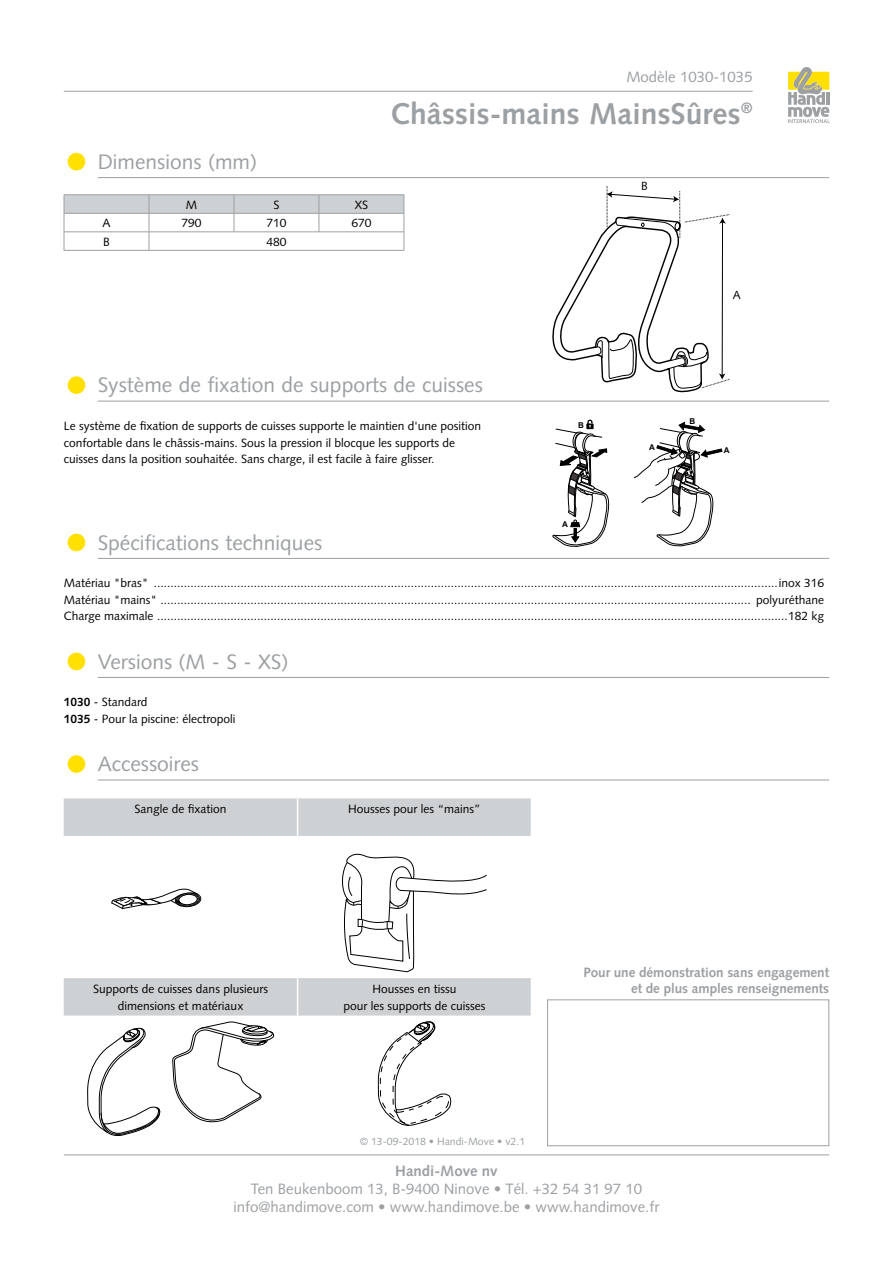
<style>
.page{position:relative;width:893px;height:1263px;background:#fff}
.page>*{position:absolute;margin:0;border:0;box-sizing:border-box;transform-origin:0 0}
.t1{font:700 30px "Syntax";color:#9ca0a3}
.t2{font:21px "Syntax";color:#9ca0a3}
.t3{font:15px/18px "Syntax";color:#9ca0a3;text-align:center}
.t4{font:700 15px "Syntax";color:#9ca0a3}
.t5{font:700 13.5px/16.2px "Syntax";letter-spacing:-.005em;color:#9ca0a3;text-align:right}
.t6{font:12px/16.5px "Syntax";color:#000}
.t7{font:11.85px "Syntax";color:#000}
.t8{font:10.5px "Syntax";color:#9ca0a3}
.t9{font:700 8.1px "Arial";color:#000}
.s1{font-size:51px;color:#ffe000}
.s2{font-weight:700}
</style>
<div class="page">
<div style="left:547px;top:999px;width:282px;height:147px;background:#fff;border:1px solid #9ca0a3"></div>
<svg style="left:788px;top:67px;width:42px;height:56px"></svg>
<hr style="left:64px;top:1154px;width:765px;height:1px;background:#9ca0a3">
<hr style="left:98px;top:177px;width:731px;height:1px;background:#9ca0a3">
<hr style="left:98px;top:401px;width:731px;height:1px;background:#9ca0a3">
<hr style="left:98px;top:558px;width:731px;height:1px;background:#9ca0a3">
<hr style="left:98px;top:677px;width:731px;height:1px;background:#9ca0a3">
<hr style="left:98px;top:780px;width:731px;height:1px;background:#9ca0a3">
<hr style="left:64px;top:194px;width:85px;height:1px;background:#9ca0a3">
<hr style="left:149px;top:194px;width:85px;height:1px;background:#9ca0a3">
<hr style="left:234px;top:194px;width:85px;height:1px;background:#9ca0a3">
<hr style="left:319px;top:194px;width:85px;height:1px;background:#9ca0a3">
<svg style="left:64px;top:195px;width:341px;height:55px"></svg>
<hr style="left:64px;top:250px;width:85px;height:1px;background:#9ca0a3">
<hr style="left:149px;top:250px;width:85px;height:1px;background:#9ca0a3">
<hr style="left:234px;top:250px;width:85px;height:1px;background:#9ca0a3">
<hr style="left:319px;top:250px;width:85px;height:1px;background:#9ca0a3">
<svg style="left:64px;top:798px;width:467px;height:217px"></svg>
<hr style="left:297px;top:798px;width:1px;height:38px;background:#fff">
<hr style="left:297px;top:978px;width:1px;height:37px;background:#fff">
<svg style="left:111px;top:888px;width:95px;height:21px"></svg>
<svg style="left:341px;top:852px;width:146px;height:120px"></svg>
<svg style="left:87px;top:1027px;width:74px;height:109px"></svg>
<svg style="left:172px;top:1021px;width:103px;height:102px"></svg>
<svg style="left:378px;top:1021px;width:74px;height:105px"></svg>
<hr style="left:64px;top:91px;width:689px;height:1px;background:#9ca0a3">
<svg style="left:552px;top:420px;width:58px;height:127px"></svg>
<svg style="left:633px;top:422px;width:89px;height:125px"></svg>
<svg style="left:552px;top:185px;width:178px;height:207px"></svg>
<h2 class="t2" style="left:64px;top:149px;width:195px"><span class="s1">•</span> Dimensions (mm)</h2>
<p class="t6" style="left:186px;top:196px;width:13px">M</p>
<p class="t6" style="left:273px;top:196px;width:7px">S</p>
<p class="t6" style="left:355px;top:196px;width:15px">XS</p>
<p class="t6" style="left:102px;top:215px;width:10px">A</p>
<p class="t6" style="left:181px;top:215px;width:22px">790</p>
<p class="t6" style="left:266px;top:215px;width:22px">710</p>
<p class="t6" style="left:351px;top:215px;width:22px">670</p>
<p class="t6" style="left:103px;top:233px;width:8px">B</p>
<p class="t6" style="left:266px;top:233px;width:22px">480</p>
<p class="t3" style="left:626px;top:68px;width:128px">Modèle 1030-1035</p>
<h1 class="t1" style="left:390px;top:96px;width:364px">Châssis-mains MainsSûres<sup>®</sup></h1>
<p class="t7" style="left:641px;top:179px;width:8px">B</p>
<p class="t7" style="left:733px;top:288px;width:9px">A</p>
<h2 class="t2" style="left:64px;top:373px;width:421px"><span class="s1">•</span> Système de fixation de supports de cuisses</h2>
<p class="t6" style="left:64px;top:418px;width:419px">Le système de fixation de supports de cuisses supporte le maintien d'une position confortable dans le châssis-mains. Sous la pression il blocque les supports de cuisses dans la position souhaitée. Sans charge, il est facile à faire glisser.</p>
<p class="t9" style="left:578px;top:419px;width:7px">B</p>
<p class="t9" style="left:562px;top:518px;width:7px">A</p>
<p class="t9" style="left:689px;top:415px;width:7px">B</p>
<p class="t9" style="left:649px;top:442px;width:7px">A</p>
<p class="t9" style="left:724px;top:445px;width:7px">A</p>
<h2 class="t2" style="left:64px;top:530px;width:260px"><span class="s1">•</span> Spécifications techniques</h2>
<p class="t6" style="left:64px;top:575px;width:762px;text-align:justify">Matériau "bras" ...........................................................................................................................................................................................inox 316<br>Matériau "mains" ................................................................................................................................................................................. polyuréthane Charge maximale .............................................................................................................................................................................................182 kg</p>
<h2 class="t2" style="left:64px;top:649px;width:226px"><span class="s1">•</span> Versions (M - S - XS)</h2>
<p class="t6" style="left:64px;top:694px;width:173px"><span class="s2">1030</span> - Standard<br><span class="s2">1035</span> - Pour la piscine: électropoli</p>
<h2 class="t2" style="left:64px;top:751px;width:137px"><span class="s1">•</span> Accessoires</h2>
<p class="t6" style="left:135px;top:801px;width:94px">Sangle de fixation</p>
<p class="t6" style="left:348px;top:801px;width:134px">Housses pour les “mains”</p>
<p class="t6" style="left:93px;top:981px;width:176px;text-align:center">Supports de cuisses dans plusieurs dimensions et matériaux</p>
<p class="t6" style="left:343px;top:981px;width:144px;text-align:center">Housses en tissu<br>pour les supports de cuisses</p>
<p class="t5" style="left:583px;top:964px;width:247px">Pour une démonstration sans engagement et de plus amples renseignements</p>
<p class="t8" style="left:360px;top:1135px;width:167px">© 13-09-2018 • Handi-Move • v2.1</p>
<p class="t4" style="left:395px;top:1162px;width:104px">Handi-Move nv</p>
<p class="t3" style="left:234px;top:1180px;width:427px">Ten Beukenboom 13, B-9400 Ninove • Tél. +32 54 31 97 10 info@handimove.com • www.handimove.be • www.handimove.fr</p>
</div>
